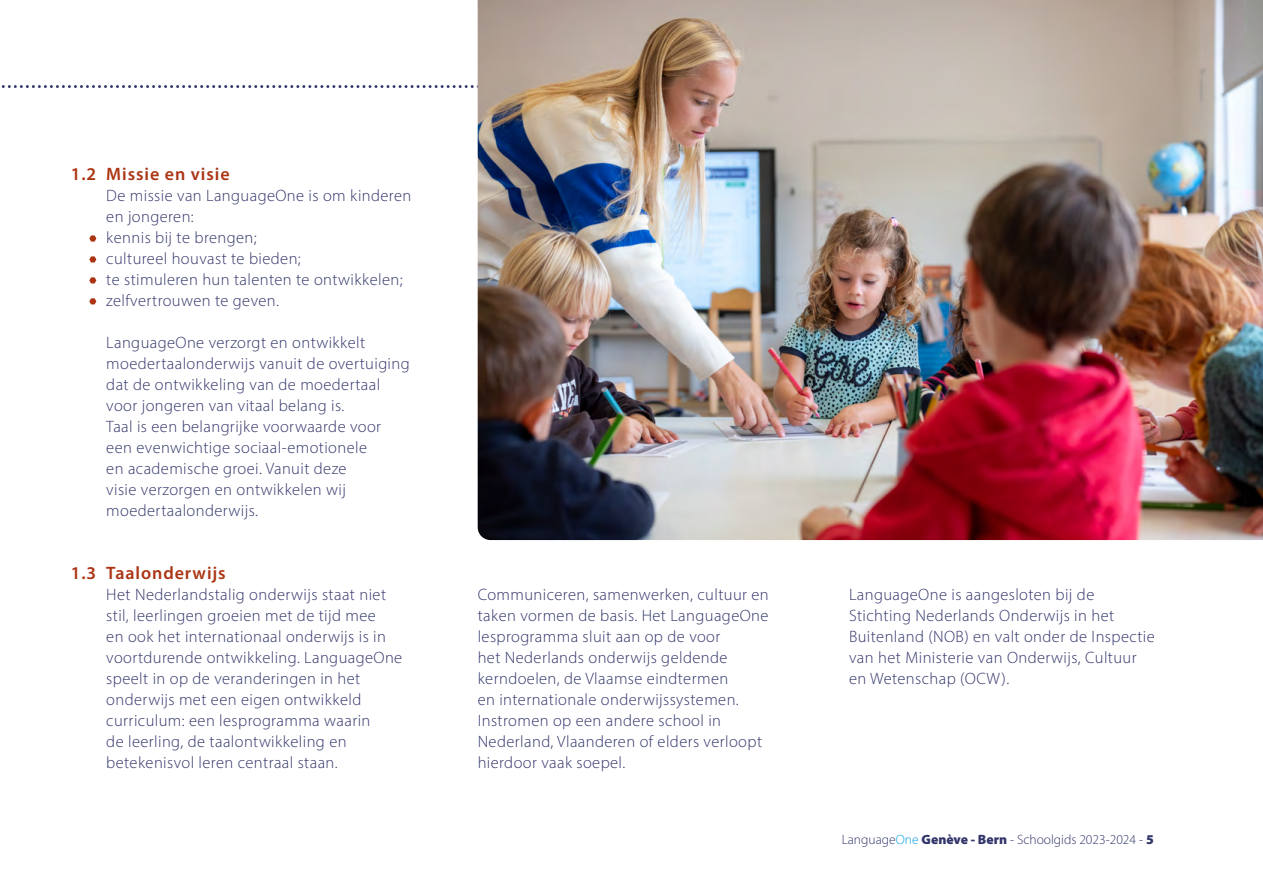
<style>
.page{position:relative;width:1263px;height:893px;background:#fff}
.page>*{position:absolute;margin:0;border:0;box-sizing:border-box;transform-origin:0 0}
.t1{font:600 18px "Myriad Pro";letter-spacing:.05em;color:#ab3513}
.t2{font:300 16.5px/21px "Myriad Pro";letter-spacing:.025em;color:#31356a}
.t3{font:300 13.5px "Myriad Pro";color:#31356a}
.s1{color:#009ee3}
.s2{font-weight:900}
</style>
<div class="page">
<svg style="left:1px;top:85px;width:477px;height:3px"></svg>
<img style="left:478px;top:0;width:785px;height:540px">
<svg style="left:89px;top:235px;width:7px;height:7px"></svg>
<svg style="left:89px;top:256px;width:7px;height:7px"></svg>
<svg style="left:89px;top:277px;width:7px;height:6px"></svg>
<svg style="left:89px;top:298px;width:7px;height:6px"></svg>
<p class="t1" style="left:71px;top:163px;width:27px">1.2</p>
<p class="t1" style="left:106px;top:163px;width:125px">Missie en visie</p>
<p class="t2" style="left:106px;top:185px;width:306px">De missie van LanguageOne is om kinderen en jongeren:<br>kennis bij te brengen;<br>cultureel houvast te bieden;<br>te stimuleren hun talenten te ontwikkelen; zelfvertrouwen te geven.</p>
<p class="t2" style="left:106px;top:332px;width:305px">LanguageOne verzorgt en ontwikkelt moedertaalonderwijs vanuit de overtuiging dat de ontwikkeling van de moedertaal voor jongeren van vitaal belang is.<br>Taal is een belangrijke voorwaarde voor een evenwichtige sociaal-emotionele<br>en academische groei. Vanuit deze<br>visie verzorgen en ontwikkelen wij moedertaalonderwijs.</p>
<p class="t1" style="left:71px;top:562px;width:27px">1.3</p>
<p class="t1" style="left:106px;top:562px;width:121px">Taalonderwijs</p>
<p class="t2" style="left:106px;top:584px;width:297px">Het Nederlandstalig onderwijs staat niet stil, leerlingen groeien met de tijd mee<br>en ook het internationaal onderwijs is in voortdurende ontwikkeling. LanguageOne speelt in op de veranderingen in het onderwijs met een eigen ontwikkeld curriculum: een lesprogramma waarin<br>de leerling, de taalontwikkeling en betekenisvol leren centraal staan.</p>
<p class="t2" style="left:478px;top:584px;width:293px">Communiceren, samenwerken, cultuur en taken vormen de basis. Het LanguageOne lesprogramma sluit aan op de voor<br>het Nederlands onderwijs geldende kerndoelen, de Vlaamse eindtermen<br>en internationale onderwijssystemen.<br>Instromen op een andere school in Nederland, Vlaanderen of elders verloopt hierdoor vaak soepel.</p>
<p class="t2" style="left:849px;top:584px;width:307px">LanguageOne is aangesloten bij de Stichting Nederlands Onderwijs in het Buitenland (NOB) en valt onder de Inspectie van het Ministerie van Onderwijs, Cultuur en Wetenschap (OCW).</p>
<p class="t3" style="left:842px;top:832px;width:313px">Language<span class="s1">One</span> <span class="s2">Genève - Bern</span> - Schoolgids 2023-2024 - <span class="s2">5</span></p>
</div>
